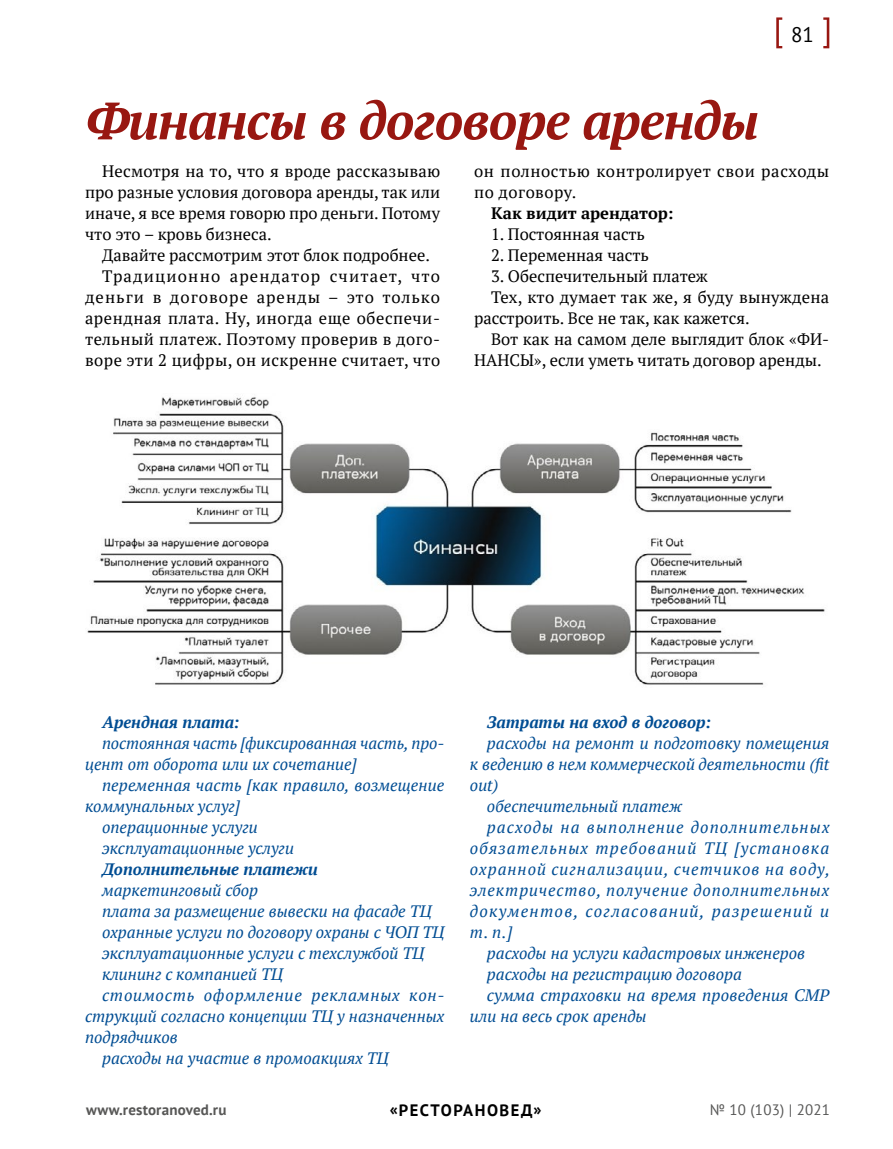
<style>
.page{position:relative;width:893px;height:1149px;background:#fff}
.page>*{position:absolute;margin:0;border:0;box-sizing:border-box;transform-origin:0 0}
.t1{font:italic 700 52.5px "PT Serif";letter-spacing:-.02em;color:#981711}
.t2{font:21px "PT Sans";color:#000}
.t3{font:italic 16.5px/21px "PT Serif";color:#004d93}
.t4{font:16.5px/21px "PT Serif";color:#000;text-align:justify}
.t5{font:16.5px "PT Serif";letter-spacing:.03em;color:#000}
.t6{font:italic 16.5px "PT Serif";letter-spacing:.065em;color:#004d93}
.t7{font:italic 700 16.5px "PT Serif";color:#004d93}
.t8{font:16.5px/21px "PT Serif";letter-spacing:.04em;color:#000}
.t9{font:italic 16.5px "PT Serif";letter-spacing:.06em;color:#004d93}
.t10{font:italic 16.5px "PT Serif";letter-spacing:.055em;color:#004d93}
.t11{font:16.5px "PT Serif";letter-spacing:.035em;color:#000}
.t12{font:italic 16.5px "PT Serif";letter-spacing:.075em;color:#004d93}
.t13{font:italic 16.5px "PT Serif";letter-spacing:.045em;color:#004d93}
.t14{font:16.5px "PT Serif";letter-spacing:.07em;color:#000}
.t15{font:16.5px "PT Serif";letter-spacing:.06em;color:#000}
.t16{font:700 16.5px "PT Serif";color:#000}
.t17{font:700 16.5px "PT Sans";letter-spacing:.095em;color:#000}
.t18{font:700 15px "PT Sans";letter-spacing:.015em;color:#575756}
.t19{font:15px "PT Sans";letter-spacing:.015em;color:#575756}
</style>
<div class="page">
<svg style="left:776px;top:17px;width:6px;height:31px"></svg>
<svg style="left:823px;top:17px;width:6px;height:31px"></svg>
<img style="left:87px;top:397px;width:738px;height:288px">
<p class="t2" style="left:791px;top:21px;width:24px">81</p>
<h1 class="t1" style="left:85px;top:87px;width:675px">Финансы в договоре аренды</h1>
<p class="t4" style="left:85px;top:160px;width:357px;text-indent:17px">Несмотря на то, что я вроде рассказываю про разные условия договора аренды, так или иначе, я все время говорю про деньги. Потому что это – кровь бизнеса.</p>
<p class="t4" style="left:102px;top:244px;width:329px">Давайте рассмотрим этот блок подробнее.</p>
<p class="t14" style="left:102px;top:265px;width:340px">Традиционно арендатор считает, что</p>
<p class="t15" style="left:85px;top:286px;width:356px">деньги в договоре аренды – это только</p>
<p class="t11" style="left:85px;top:307px;width:357px">арендная плата. Ну, иногда еще обеспечи‑</p>
<p class="t5" style="left:85px;top:328px;width:357px">тельный платеж. Поэтому проверив в дого‑</p>
<p class="t5" style="left:85px;top:349px;width:357px">воре эти 2 цифры, он искренне считает, что</p>
<p class="t8" style="left:474px;top:160px;width:357px">он полностью контролирует свои расходы по договору.</p>
<p class="t16" style="left:491px;top:202px;width:184px">Как видит арендатор:</p>
<p class="t4" style="left:491px;top:223px;width:155px">1. Постоянная часть</p>
<p class="t4" style="left:491px;top:244px;width:159px">2. Переменная часть</p>
<p class="t4" style="left:491px;top:265px;width:218px">3. Обеспечительный платеж</p>
<p class="t4" style="left:491px;top:286px;width:340px">Тех, кто думает так же, я буду вынуждена</p>
<p class="t4" style="left:474px;top:307px;width:277px">расстроить. Все не так, как кажется.</p>
<p class="t4" style="left:491px;top:328px;width:340px">Вот как на самом деле выглядит блок «ФИ‑</p>
<p class="t4" style="left:474px;top:349px;width:349px">НАНСЫ», если уметь читать договор аренды.</p>
<p class="t7" style="left:102px;top:711px;width:139px">Арендная плата:</p>
<p class="t3" style="left:85px;top:732px;width:361px;text-indent:17px">постоянная часть [фиксированная часть, про&shy;цент от оборота или их сочетание]</p>
<p class="t3" style="left:102px;top:774px;width:344px">переменная часть [как правило, возмещение</p>
<p class="t3" style="left:85px;top:795px;width:156px">коммунальных услуг]</p>
<p class="t3" style="left:102px;top:816px;width:157px">операционные услуги</p>
<p class="t3" style="left:102px;top:837px;width:193px">эксплуатационные услуги</p>
<p class="t7" style="left:102px;top:858px;width:217px">Дополнительные платежи</p>
<p class="t3" style="left:102px;top:879px;width:158px">маркетинговый сбор</p>
<p class="t3" style="left:102px;top:900px;width:331px">плата за размещение вывески на фасаде ТЦ</p>
<p class="t3" style="left:102px;top:921px;width:344px">охранные услуги по договору охраны с ЧОП ТЦ</p>
<p class="t3" style="left:102px;top:942px;width:324px">эксплуатационные услуги с техслужбой ТЦ</p>
<p class="t3" style="left:102px;top:963px;width:182px">клининг с компанией ТЦ</p>
<p class="t13" style="left:102px;top:984px;width:344px">стоимость оформление рекламных кон-</p>
<p class="t3" style="left:85px;top:1005px;width:361px">струкций согласно концепции ТЦ у назначенных</p>
<p class="t3" style="left:85px;top:1026px;width:94px">подрядчиков</p>
<p class="t3" style="left:102px;top:1047px;width:288px">расходы на участие в промоакциях ТЦ</p>
<p class="t7" style="left:487px;top:711px;width:226px">Затраты на вход в договор:</p>
<p class="t3" style="left:487px;top:732px;width:344px">расходы на ремонт и подготовку помещения</p>
<p class="t3" style="left:470px;top:753px;width:361px">к ведению в нем коммерческой деятельности (fit</p>
<p class="t3" style="left:470px;top:774px;width:30px">out)</p>
<p class="t3" style="left:487px;top:795px;width:197px">обеспечительный платеж</p>
<p class="t6" style="left:487px;top:816px;width:344px">расходы на выполнение дополнительных</p>
<p class="t6" style="left:470px;top:837px;width:361px">обязательных требований ТЦ [установка</p>
<p class="t9" style="left:470px;top:858px;width:362px">охранной сигнализации, счетчиков на воду,</p>
<p class="t10" style="left:470px;top:879px;width:361px">электричество, получение дополнительных</p>
<p class="t12" style="left:470px;top:900px;width:361px">документов, согласований, разрешений и</p>
<p class="t3" style="left:470px;top:921px;width:44px">т. п.]</p>
<p class="t3" style="left:487px;top:942px;width:320px">расходы на услуги кадастровых инженеров</p>
<p class="t3" style="left:487px;top:963px;width:256px">расходы на регистрацию договора</p>
<p class="t3" style="left:487px;top:984px;width:344px">сумма страховки на время проведения СМР</p>
<p class="t3" style="left:470px;top:1005px;width:178px">или на весь срок аренды</p>
<p class="t18" style="left:86px;top:1099px;width:142px">www.restoranoved.ru</p>
<p class="t17" style="left:390px;top:1099px;width:153px">«РЕСТОРАНОВЕД»</p>
<p class="t19" style="left:710px;top:1099px;width:122px">№ 10 (103) | 2021</p>
</div>
